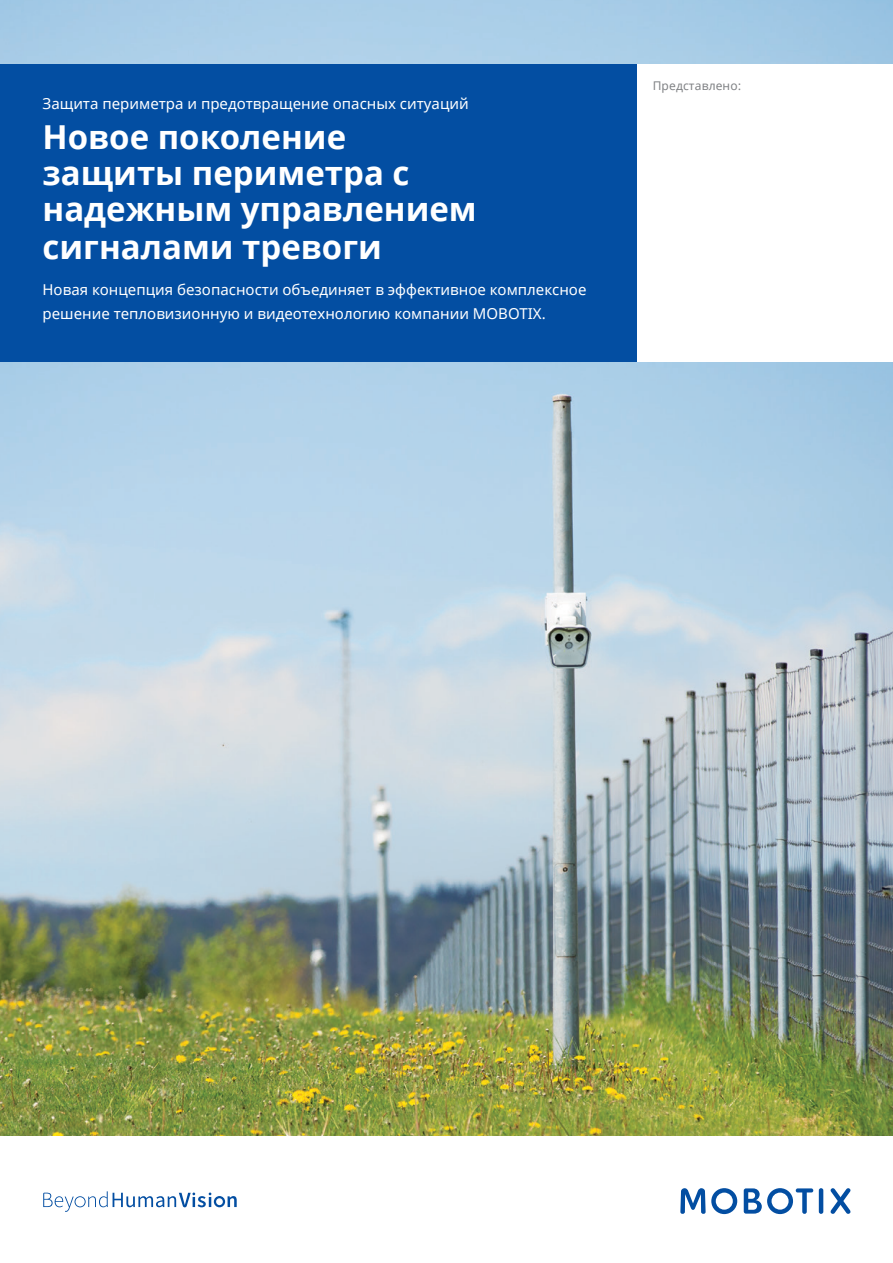
<style>
.page{position:relative;width:893px;height:1263px;background:#fff}
.page>*{position:absolute;margin:0;border:0;box-sizing:border-box;transform-origin:0 0}
.t1{font:700 33px/36.5px "Noto Sans";color:#fff}
.t2{font:15px/24px "Noto Sans";color:#fff}
.t3{font:12px "Noto Sans";letter-spacing:.01em;color:#808285}
</style>
<div class="page">
<img style="left:0;top:361px;width:893px;height:774px">
<div style="left:0;top:64px;width:893px;height:297px;background:#034ea2"></div>
<hr style="left:819px;top:1188px;width:4px;height:26px;background:#034ea2;border-radius:2px">
<svg style="left:831px;top:1188px;width:19px;height:26px"></svg>
<svg style="left:680px;top:1188px;width:57px;height:26px"></svg>
<svg style="left:744px;top:1188px;width:69px;height:26px"></svg>
<div style="left:638px;top:64px;width:255px;height:297px;background:#fff"></div>
<svg style="left:43px;top:1191px;width:194px;height:21px"></svg>
<p class="t2" style="left:43px;top:92px;width:428px">Защита периметра и предотвращение опасных ситуаций</p>
<h1 class="t1" style="left:43px;top:120px;width:436px">Новое поколение защиты периметра с надежным управлением сигналами тревоги</h1>
<p class="t2" style="left:43px;top:278px;width:545px">Новая концепция безопасности объединяет в эффективное комплексное решение тепловизионную и видеотехнологию компании MOBOTIX.</p>
<p class="t3" style="left:653px;top:77px;width:90px">Представлено:</p>
</div>
